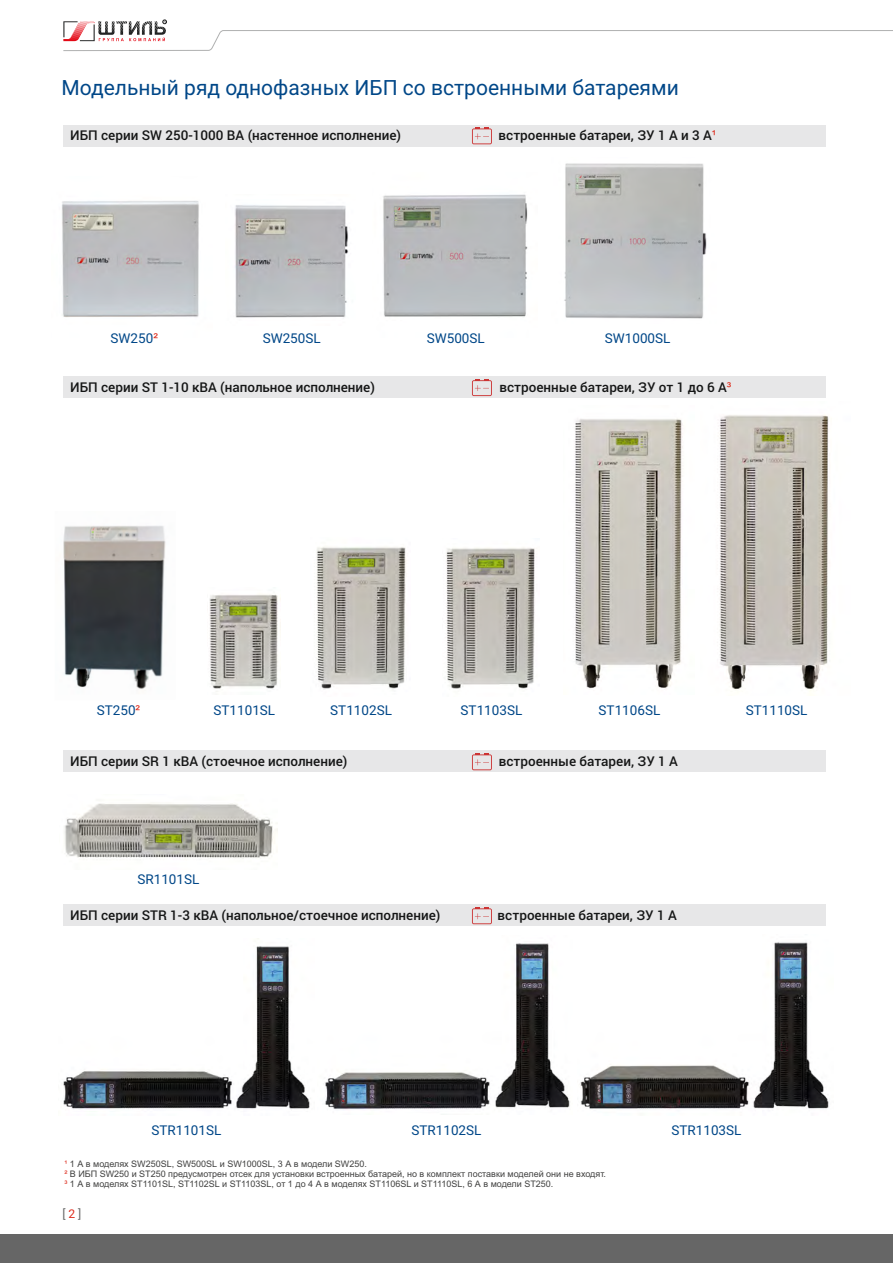
<style>
.page{position:relative;width:893px;height:1263px;background:#fff}
.page>*{position:absolute;margin:0;border:0;box-sizing:border-box;transform-origin:0 0}
.t1{font:21px "Roboto";color:#004788}
.t2{font:500 13.5px "Roboto";color:#151616}
.t3{font:13.5px "Roboto";color:#004788}
.t4{font:12px "Roboto";color:#666}
.t5{font:12px "Roboto";color:#dd2b1c}
.t6{font:9px/10.1px "Arial";color:#414140}
.s1{font-family:"Arial";font-weight:400;color:#dd2b1c}
.s2{font-family:"Arial";color:#dd2b1c}
.s3{color:#dd2b1c}
</style>
<div class="page">
<img style="left:564px;top:163px;width:143px;height:156px">
<div style="left:63px;top:125px;width:763px;height:21px;background:#e7e7e8"></div>
<div style="left:0;top:1234px;width:893px;height:29px;background:#666"></div>
<svg style="left:63px;top:20px;width:830px;height:31px"></svg>
<svg style="left:472px;top:127px;width:20px;height:17px"></svg>
<img style="left:235px;top:205px;width:114px;height:113px">
<img style="left:383px;top:194px;width:145px;height:123px">
<img style="left:62px;top:201px;width:137px;height:116px">
<img style="left:64px;top:803px;width:213px;height:56px">
<img style="left:63px;top:946px;width:247px;height:163px">
<img style="left:324px;top:943px;width:246px;height:167px">
<img style="left:580px;top:942px;width:249px;height:167px">
<div style="left:63px;top:377px;width:763px;height:21px;background:#e7e7e8"></div>
<svg style="left:472px;top:379px;width:20px;height:17px"></svg>
<div style="left:63px;top:751px;width:763px;height:21px;background:#e7e7e8"></div>
<svg style="left:472px;top:753px;width:20px;height:17px"></svg>
<div style="left:63px;top:905px;width:763px;height:21px;background:#e7e7e8"></div>
<svg style="left:472px;top:907px;width:20px;height:17px"></svg>
<img style="left:719px;top:415px;width:110px;height:276px">
<img style="left:575px;top:418px;width:108px;height:271px">
<img style="left:209px;top:594px;width:72px;height:98px">
<img style="left:316px;top:547px;width:90px;height:143px">
<img style="left:446px;top:547px;width:89px;height:142px">
<img style="left:63px;top:525px;width:103px;height:164px">
<h1 class="t1" style="left:62px;top:79px;width:619px">Модельный ряд однофазных ИБП со встроенными батареями</h1>
<p class="t2" style="left:70px;top:126px;width:332px">ИБП серии SW 250-1000 ВА (настенное исполнение)</p>
<p class="t2" style="left:499px;top:126px;width:219px">встроенные батареи, ЗУ 1 А и 3 А<span class="s1">¹</span></p>
<p class="t3" style="left:111px;top:333px;width:49px">SW250<span class="s2">²</span></p>
<p class="t3" style="left:263px;top:333px;width:60px">SW250SL</p>
<p class="t3" style="left:427px;top:333px;width:60px">SW500SL</p>
<p class="t3" style="left:605px;top:333px;width:67px">SW1000SL</p>
<p class="t2" style="left:70px;top:377px;width:306px">ИБП серии ST 1-10 кВА (напольное исполнение)</p>
<p class="t2" style="left:499px;top:377px;width:233px">встроенные батареи, ЗУ от 1 до 6 А<span class="s1">³</span></p>
<p class="t3" style="left:97px;top:705px;width:45px">ST250<span class="s2">²</span></p>
<p class="t3" style="left:214px;top:705px;width:63px">ST1101SL</p>
<p class="t3" style="left:330px;top:705px;width:63px">ST1102SL</p>
<p class="t3" style="left:461px;top:705px;width:63px">ST1103SL</p>
<p class="t3" style="left:599px;top:705px;width:63px">ST1106SL</p>
<p class="t3" style="left:746px;top:705px;width:63px">ST1110SL</p>
<p class="t2" style="left:70px;top:752px;width:279px">ИБП серии SR 1 кВА (cтоечное исполнение)</p>
<p class="t2" style="left:499px;top:752px;width:181px">встроенные батареи, ЗУ 1 А</p>
<p class="t3" style="left:137px;top:874px;width:63px">SR1101SL</p>
<p class="t2" style="left:70px;top:905px;width:372px">ИБП серии STR 1-3 кВА (напольное/стоечное исполнение)</p>
<p class="t2" style="left:498px;top:905px;width:181px">встроенные батареи, ЗУ 1 А</p>
<p class="t3" style="left:151px;top:1125px;width:71px">STR1101SL</p>
<p class="t3" style="left:411px;top:1125px;width:71px">STR1102SL</p>
<p class="t3" style="left:671px;top:1125px;width:71px">STR1103SL</p>
<p class="t6" style="left:64px;top:1159px;width:543px"><span class="s3">¹</span> 1 А в моделях SW250SL, SW500SL и SW1000SL, 3 А в модели SW250.<br><span class="s3">²</span> В ИБП SW250 и ST250 предусмотрен отсек для установки встроенных батарей, но в комплект поставки моделей они не входят.<br><span class="s3">³</span> 1 А в моделях ST1101SL, ST1102SL и ST1103SL, от 1 до 4 А в моделях ST1106SL и ST1110SL, 6 А в модели ST250.</p>
<p class="t4" style="left:63px;top:1209px;width:20px">[ ]</p>
<p class="t5" style="left:69px;top:1209px;width:8px">2</p>
</div>
